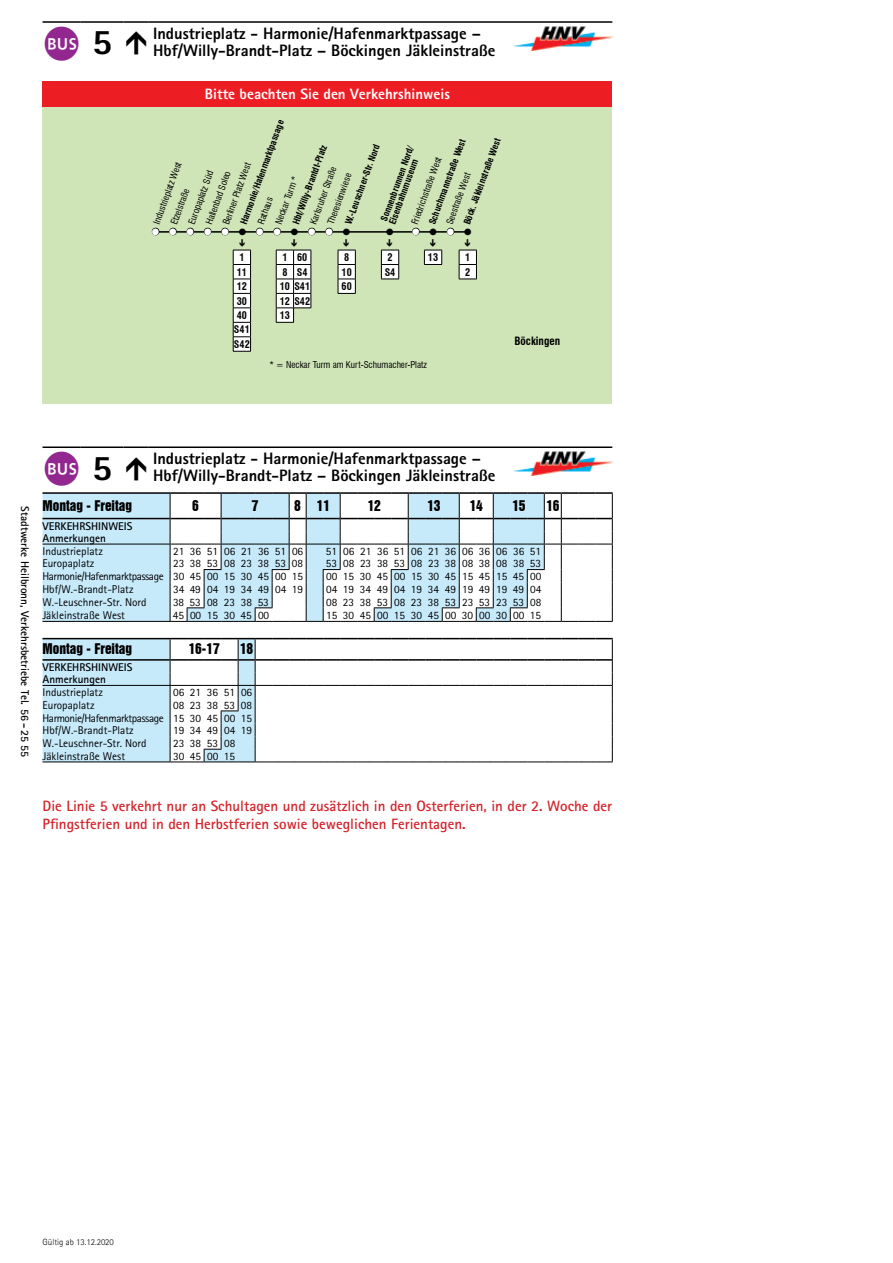
<style>
.page{position:relative;width:893px;height:1263px;background:#fff}
.page>*{position:absolute;margin:0;border:0;box-sizing:border-box;transform-origin:0 0}
.t1{font:800 16.5px/16.5px "AT Rotis Sans Serif";color:#000}
.t2{font:700 15px/18px "AT Rotis Sans Serif";color:#d2232a}
.t3{font:800 15px "AT Rotis Sans Serif";color:#fff}
.t4{font:13.5px "Swiss 921 BT Regular A";color:#000}
.t5{font:11.25px/12.8px "AT Rotis Sans Serif";color:#000;text-align:justify}
.t6{font:700 11.25px/12.1px "AT Rotis Sans Serif";color:#000}
.t7{font:11.25px "AT Rotis Sans Serif";letter-spacing:-.04em;color:#000}
.t8{font:700 condensed 11.25px "Swiss 721 BT";color:#000}
.t9{font:700 condensed 10.2px/14.4px "Swiss 721 BT";color:#000}
.t10{font:condensed 9.15px/16.4px "Swiss 721 BT";color:#000;text-align:center}
.t11{font:700 condensed 9.15px "Swiss 721 BT";color:#000}
.t12{font:300 9px "AT Rotis Sans Serif";color:#000}
.s1{font-family:"amdb 96";font-weight:400;font-size:36px;color:#92278f}
.s2{font-size:36px}
</style>
<div class="page">
<hr style="left:43px;top:21px;width:38px;height:2px;background:#000">
<hr style="left:81px;top:21px;width:42px;height:2px;background:#000">
<hr style="left:123px;top:21px;width:26px;height:2px;background:#000">
<hr style="left:149px;top:21px;width:357px;height:2px;background:#000">
<hr style="left:506px;top:21px;width:106px;height:2px;background:#000">
<img style="left:513px;top:26px;width:99px;height:24px">
<div style="left:43px;top:98px;width:569px;height:306px;background:#cfe5b7"></div>
<hr style="left:155px;top:231px;width:313px;height:2px;background:#000">
<div style="left:43px;top:81px;width:569px;height:25px;background:#ed1d24"></div>
<hr style="left:43px;top:446px;width:38px;height:2px;background:#000">
<hr style="left:81px;top:446px;width:42px;height:2px;background:#000">
<hr style="left:123px;top:446px;width:26px;height:2px;background:#000">
<hr style="left:149px;top:446px;width:357px;height:2px;background:#000">
<hr style="left:506px;top:446px;width:106px;height:2px;background:#000">
<img style="left:513px;top:451px;width:99px;height:24px">
<div style="left:43px;top:494px;width:127px;height:127px;background:#c7eafb"></div>
<hr style="left:43px;top:492px;width:127px;height:2px;background:#000">
<hr style="left:43px;top:518px;width:127px;height:1px;background:#000">
<hr style="left:43px;top:544px;width:127px;height:1px;background:#000">
<hr style="left:43px;top:621px;width:127px;height:1px;background:#000">
<svg style="left:170px;top:492px;width:443px;height:130px"></svg>
<svg style="left:43px;top:638px;width:570px;height:124px"></svg>
<hr style="left:43px;top:685px;width:127px;height:1px;background:#000">
<svg style="left:151px;top:227px;width:9px;height:9px"></svg>
<svg style="left:169px;top:227px;width:8px;height:9px"></svg>
<svg style="left:186px;top:227px;width:9px;height:9px"></svg>
<svg style="left:203px;top:227px;width:9px;height:9px"></svg>
<svg style="left:221px;top:227px;width:43px;height:125px"></svg>
<svg style="left:273px;top:227px;width:43px;height:96px"></svg>
<svg style="left:325px;top:227px;width:31px;height:67px"></svg>
<svg style="left:381px;top:231px;width:18px;height:49px"></svg>
<svg style="left:411px;top:227px;width:66px;height:53px"></svg>
<h1 class="t1" style="left:153px;top:25px;width:344px;text-indent:-110px"><span class="s1">B</span> <span class="s2">5</span> Industrieplatz - Harmonie/Hafenmarktpassage –<br>Hbf/Willy-Brandt-Platz – Böckingen Jäkleinstraße</h1>
<h2 class="t3" style="left:205px;top:85px;width:246px">Bitte beachten Sie den Verkehrshinweis</h2>
<p class="t11" style="left:238px;top:222px;width:112px;rotate:-70deg">Harmonie/Hafenmarktpassage</p>
<p class="t11" style="left:461px;top:222px;width:93px;rotate:-70deg">Böck. Jäkleinstraße West</p>
<p class="t11" style="left:427px;top:222px;width:92px;rotate:-70deg">Schuchmannstraße West</p>
<p class="t11" style="left:343px;top:222px;width:86px;rotate:-70deg">W.-Leuschner-Str. Nord</p>
<p class="t11" style="left:379px;top:219px;width:81px;rotate:-70deg">Sonnenbrunnen Nord/</p>
<p class="t11" style="left:290px;top:222px;width:85px;rotate:-70deg">Hbf/Willy-Brantdt-Platz</p>
<p class="t10" style="left:407px;top:221px;width:73px;rotate:-70deg">Friedrichstraße West</p>
<p class="t10" style="left:305px;top:221px;width:62px;rotate:-70deg">Karlsruher Straße<br>Theresienwiese</p>
<p class="t11" style="left:387px;top:222px;width:70px;rotate:-70deg">Eisenbahnmuseum</p>
<p class="t10" style="left:149px;top:221px;width:67px;rotate:-70deg">Industrieplatz West</p>
<p class="t10" style="left:218px;top:221px;width:66px;rotate:-70deg">Berliner Platz West</p>
<p class="t10" style="left:184px;top:221px;width:58px;rotate:-70deg">Europaplatz Süd</p>
<p class="t10" style="left:201px;top:221px;width:58px;rotate:-70deg">Hallenbad Soleo</p>
<p class="t10" style="left:442px;top:221px;width:56px;rotate:-70deg">Seestraße West</p>
<p class="t10" style="left:271px;top:221px;width:53px;rotate:-70deg">Neckar Turm *</p>
<p class="t10" style="left:166px;top:221px;width:39px;rotate:-70deg">Etzelstraße</p>
<p class="t10" style="left:253px;top:221px;width:30px;rotate:-70deg">Rathaus</p>
<p class="t9" style="left:234px;top:250px;width:17px;text-align:center">1<br>11<br>12<br>30<br>40<br>S41<br>S42</p>
<p class="t9" style="left:282px;top:250px;width:27px">1 60</p>
<p class="t9" style="left:428px;top:250px;width:12px">13</p>
<p class="t9" style="left:280px;top:265px;width:32px">8 S4<br>10 S41<br>12 S42<br>13</p>
<p class="t9" style="left:342px;top:250px;width:12px">8<br>10<br>60</p>
<p class="t9" style="left:385px;top:250px;width:12px">2<br>S4</p>
<p class="t9" style="left:465px;top:250px;width:7px">1<br>2</p>
<p class="t10" style="left:269px;top:357px;width:159px">* = Neckar Turm am Kurt-Schumacher-Platz</p>
<p class="t8" style="left:514px;top:334px;width:47px">Böckingen</p>
<p class="t6" style="left:31px;top:506px;width:252px;rotate:90deg">Stadtwerke Heilbronn, Verkehrsbetriebe Tel. 56 - 25 55</p>
<h1 class="t1" style="left:153px;top:450px;width:344px;text-indent:-110px"><span class="s1">B</span> <span class="s2">5</span> Industrieplatz - Harmonie/Hafenmarktpassage –<br>Hbf/Willy-Brandt-Platz – Böckingen Jäkleinstraße</h1>
<p class="t4" style="left:43px;top:497px;width:91px">Montag - Freitag</p>
<p class="t4" style="left:192px;top:497px;width:8px">6</p>
<p class="t4" style="left:252px;top:497px;width:8px">7</p>
<p class="t4" style="left:294px;top:497px;width:37px">8 11</p>
<p class="t4" style="left:367px;top:497px;width:15px">12</p>
<p class="t4" style="left:427px;top:497px;width:15px">13</p>
<p class="t4" style="left:469px;top:497px;width:15px">14</p>
<p class="t4" style="left:512px;top:497px;width:15px">15</p>
<p class="t4" style="left:546px;top:497px;width:15px">16</p>
<p class="t6" style="left:43px;top:520px;width:91px">VERKEHRSHINWEIS<br>Anmerkungen</p>
<p class="t5" style="left:43px;top:545px;width:62px">Industrieplatz</p>
<p class="t5" style="left:173px;top:545px;width:132px">21 36 51 06 21 36 51 06</p>
<p class="t5" style="left:326px;top:545px;width:217px">51 06 21 36 51 06 21 36 06 36 06 36 51</p>
<p class="t5" style="left:42px;top:557px;width:54px">Europaplatz</p>
<p class="t5" style="left:173px;top:557px;width:132px">23 38 53 08 23 38 53 08</p>
<p class="t5" style="left:326px;top:557px;width:217px">53 08 23 38 53 08 23 38 08 38 08 38 53</p>
<p class="t7" style="left:42px;top:570px;width:262px">Harmonie/Hafenmarktpassage 30 45 00 15 30 45 00 15</p>
<p class="t5" style="left:326px;top:570px;width:217px">00 15 30 45 00 15 30 45 15 45 15 45 00</p>
<p class="t5" style="left:42px;top:583px;width:93px">Hbf/W.-Brandt-Platz</p>
<p class="t5" style="left:173px;top:583px;width:131px">34 49 04 19 34 49 04 19</p>
<p class="t5" style="left:326px;top:583px;width:217px">04 19 34 49 04 19 34 49 19 49 19 49 04</p>
<p class="t5" style="left:42px;top:595px;width:106px">W.-Leuschner-Str. Nord</p>
<p class="t5" style="left:173px;top:595px;width:97px">38 53 08 23 38 53</p>
<p class="t5" style="left:326px;top:595px;width:217px">08 23 38 53 08 23 38 53 23 53 23 53 08</p>
<p class="t5" style="left:42px;top:608px;width:84px">Jäkleinstraße West</p>
<p class="t5" style="left:173px;top:608px;width:98px">45 00 15 30 45 00</p>
<p class="t5" style="left:326px;top:608px;width:217px">15 30 45 00 15 30 45 00 30 00 30 00 15</p>
<p class="t4" style="left:43px;top:640px;width:91px">Montag - Freitag</p>
<p class="t4" style="left:188px;top:640px;width:33px">16-17</p>
<p class="t4" style="left:240px;top:640px;width:15px">18</p>
<p class="t6" style="left:43px;top:661px;width:91px">VERKEHRSHINWEIS<br>Anmerkungen</p>
<p class="t5" style="left:43px;top:686px;width:62px">Industrieplatz</p>
<p class="t5" style="left:173px;top:686px;width:81px">06 21 36 51 06</p>
<p class="t5" style="left:43px;top:698px;width:54px">Europaplatz</p>
<p class="t5" style="left:42px;top:698px;width:211px;text-indent:131px">08 23 38 53 08<br>Harmonie/Hafenmarktpassage 15 30 45 00 15<br>Hbf/W.-Brandt-Platz</p>
<p class="t5" style="left:173px;top:724px;width:80px">19 34 49 04 19</p>
<p class="t5" style="left:42px;top:737px;width:106px">W.-Leuschner-Str. Nord</p>
<p class="t5" style="left:173px;top:737px;width:64px">23 38 53 08</p>
<p class="t5" style="left:42px;top:749px;width:84px">Jäkleinstraße West</p>
<p class="t5" style="left:173px;top:749px;width:64px">30 45 00 15</p>
<h2 class="t2" style="left:43px;top:797px;width:571px">Die Linie 5 verkehrt nur an Schultagen und zusätzlich in den Osterferien, in der 2. Woche der<br>Pfingstferien und in den Herbstferien sowie beweglichen Ferientagen.</h2>
<p class="t12" style="left:43px;top:1237px;width:73px">Gültig ab 13.12.2020</p>
</div>
